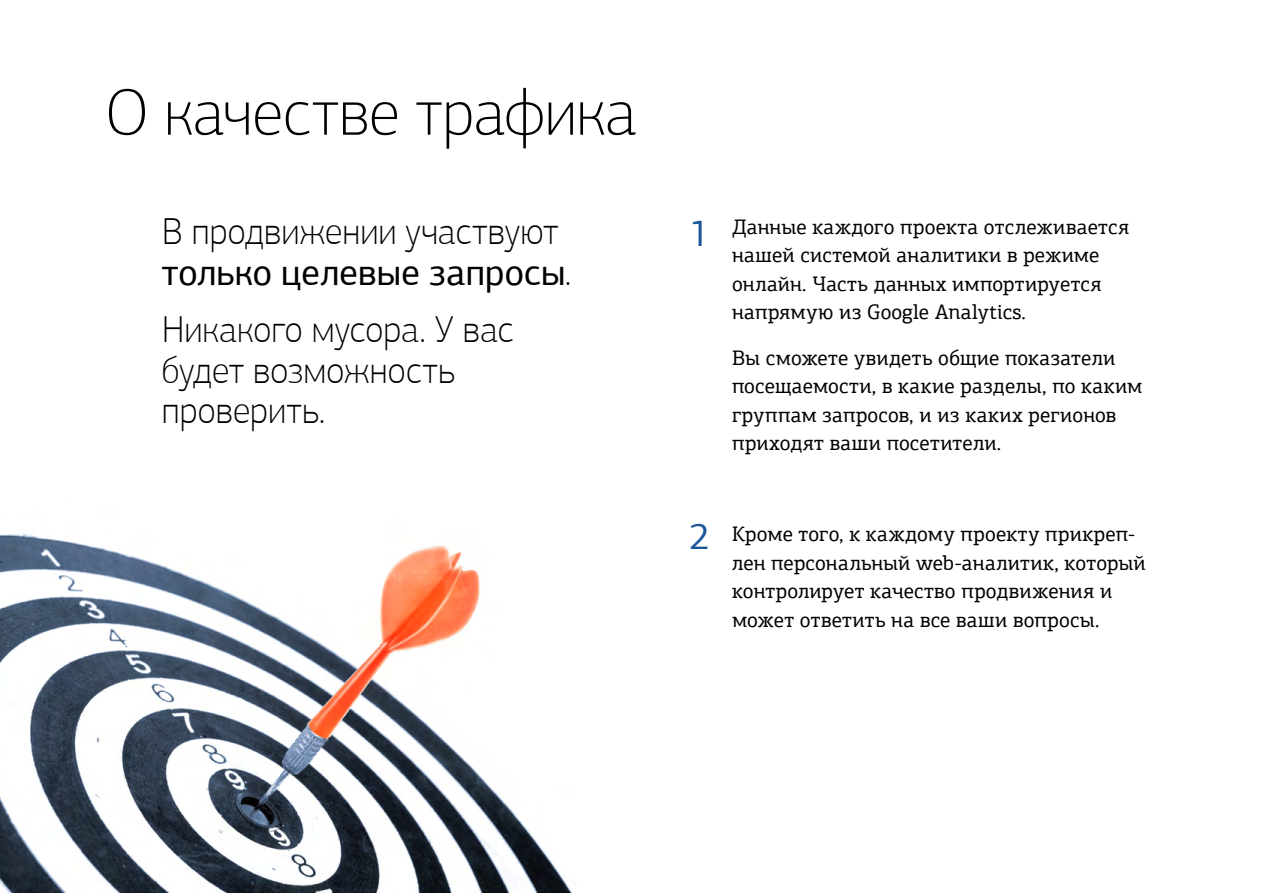
<style>
.page{position:relative;width:1263px;height:893px;background:#fff}
.page>*{position:absolute;margin:0;border:0;box-sizing:border-box;transform-origin:0 0}
.t1{font:100 66.3px "PF Agora Sans Pro";letter-spacing:-.01em;color:#000}
.t2{font:100 37.5px/40.5px "PF Agora Sans Pro";letter-spacing:-.005em;color:#000101}
.t3{font:37.5px "PF Agora Sans Pro";color:#1c5598}
.t4{font:21px/28.5px "PF Agora Slab Pro";letter-spacing:.01em;color:#000}
.s1{font-weight:400}
</style>
<div class="page">
<img style="left:0;top:533px;width:573px;height:360px">
<h1 class="t1" style="left:105px;top:74px;width:534px">О качестве трафика</h1>
<h2 class="t2" style="left:162px;top:211px;width:411px">В продвижении участвуют <span class="s1">только целевые запросы</span>.</h2>
<h2 class="t2" style="left:162px;top:309px;width:353px">Никакого мусора. У вас будет возможность проверить.</h2>
<h2 class="t3" style="left:690px;top:211px;width:22px">1</h2>
<p class="t4" style="left:732px;top:212px;width:399px">Данные каждого проекта отслеживается нашей системой аналитики в режиме онлайн. Часть данных импортируется напрямую из Google Analytics.</p>
<p class="t4" style="left:732px;top:343px;width:412px">Вы сможете увидеть общие показатели посещаемости, в какие разделы, по каким группам запросов, и из каких регионов приходят ваши посетители.</p>
<h2 class="t3" style="left:690px;top:514px;width:22px">2</h2>
<p class="t4" style="left:732px;top:520px;width:415px">Кроме того, к каждому проекту прикреп&shy;лен персональный web-аналитик, который контролирует качество продвижения и может ответить на все ваши вопросы.</p>
</div>
